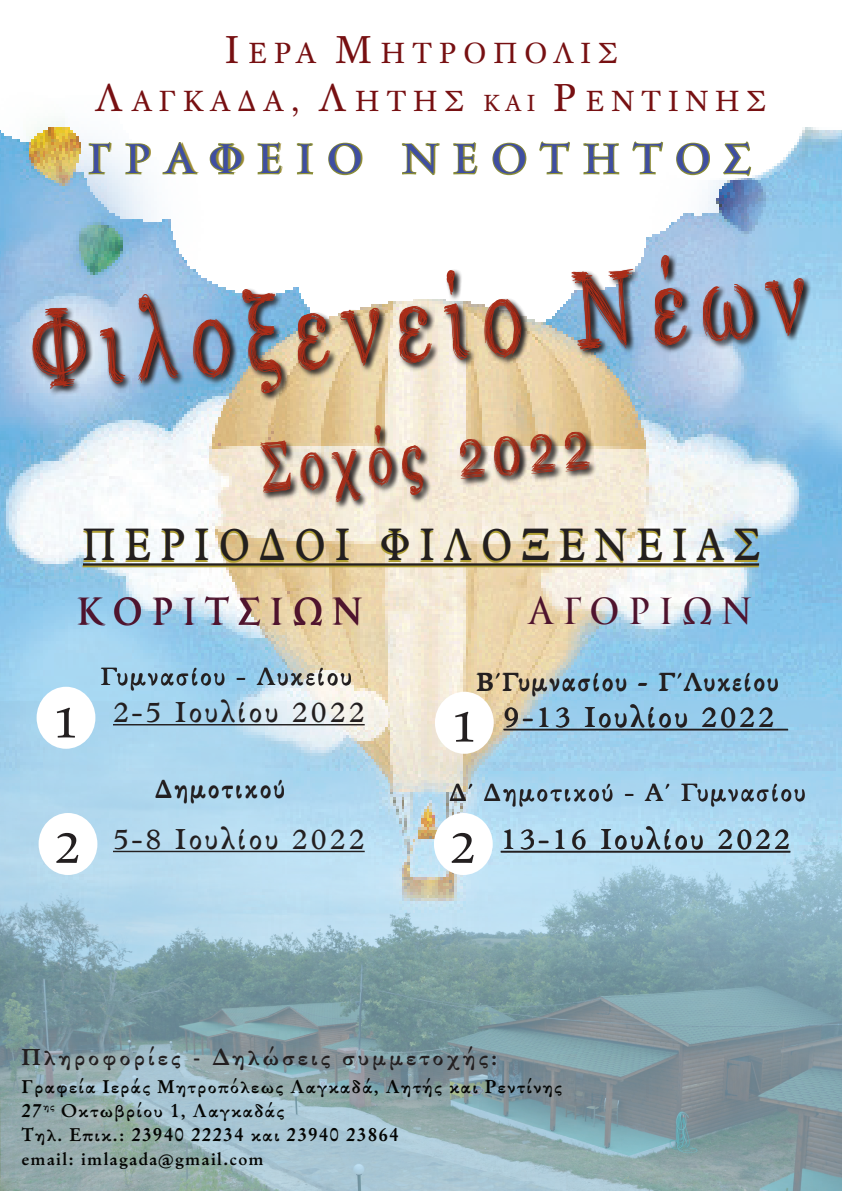
<style>
.page{position:relative;width:842px;height:1191px;background:#fff}
.page>*{position:absolute;margin:0;border:0;box-sizing:border-box;transform-origin:0 0}
.t1{font:109.6px "Aka Acid GR Roman Script";color:#ab2d18;scale:.73 1}
.t2{font:68.5px "Aka Acid GR Roman Script";color:#ab2d18;scale:.73 1}
.t3{font:53px "SBL Greek";color:#231f20}
.t4{font:45.6px "Orthos";letter-spacing:.26em;color:#231f20;scale:.83 1}
.t5{font:40px "PF Monumenta Pro";letter-spacing:.32em;color:#3f4ea1}
.t6{font:36.6px "PF Monumenta Pro";letter-spacing:.25em;color:#4f142e;scale:.9 1}
.t7{font:30px "SBL Greek";letter-spacing:.25em;color:#771012}
.t8{font:29px "Orthos";letter-spacing:.1em;color:#231f20}
.t9{font:25px "Orthos";letter-spacing:.09em;color:#231f20}
.t10{font:700 25px "Alfios";letter-spacing:.1em;color:#231f20}
.t11{font:700 20px "Alfios";letter-spacing:.05em;color:#040503}
.s1{font-size:40px}
.s2{font-size:24px}
</style>
<div class="page">
<img style="left:0;top:121px;width:842px;height:580px">
<img style="left:0;top:701px;width:842px;height:490px">
<hr style="left:83px;top:565px;width:676px;height:2px;background:#af9f32">
<div style="left:435px;top:691px;width:59px;height:62px;background:#fff;border-radius:50%"></div>
<div style="left:37px;top:686px;width:58px;height:62px;background:#fff;border-radius:50%"></div>
<div style="left:434px;top:813px;width:59px;height:62px;background:#fff;border-radius:50%"></div>
<div style="left:39px;top:813px;width:58px;height:62px;background:#fff;border-radius:50%"></div>
<hr style="left:503px;top:728px;width:285px;height:2px;background:#231f20">
<hr style="left:113px;top:724px;width:252px;height:1px;background:#231f20">
<hr style="left:501px;top:850px;width:289px;height:2px;background:#231f20">
<hr style="left:113px;top:850px;width:252px;height:2px;background:#231f20">
<svg style="left:88px;top:140px;width:24px;height:35px"></svg>
<svg style="left:124px;top:142px;width:28px;height:33px"></svg>
<svg style="left:161px;top:140px;width:37px;height:35px"></svg>
<svg style="left:208px;top:142px;width:36px;height:33px"></svg>
<svg style="left:257px;top:140px;width:26px;height:35px"></svg>
<svg style="left:296px;top:142px;width:18px;height:33px"></svg>
<svg style="left:327px;top:141px;width:36px;height:35px"></svg>
<svg style="left:401px;top:142px;width:39px;height:34px"></svg>
<svg style="left:452px;top:140px;width:27px;height:35px"></svg>
<svg style="left:491px;top:141px;width:36px;height:35px"></svg>
<svg style="left:538px;top:139px;width:34px;height:36px"></svg>
<svg style="left:582px;top:127px;width:38px;height:48px"></svg>
<svg style="left:631px;top:139px;width:34px;height:36px"></svg>
<svg style="left:675px;top:141px;width:36px;height:35px"></svg>
<svg style="left:722px;top:139px;width:31px;height:39px"></svg>
<div style="left:30px;top:257px;width:781px;height:254px;background:#231f20;opacity:.9"></div>
<hr style="left:83px;top:563px;width:676px;height:2px;background:#231f20">
<p class="t7" style="left:226px;top:33px;width:393px"><span class="s1">Ι</span>ΕΡΑ <span class="s1">Μ</span>ΗΤΡΟΠΟΛΙΣ</p>
<p class="t7" style="left:96px;top:81px;width:671px"><span class="s1">Λ</span>ΑΓΚΑΔΑ, <span class="s1">Λ</span>ΗΤΗΣ <span class="s2">ΚΑΙ</span> <span class="s1">Ρ</span>ΕΝΤΙΝΗΣ</p>
<p class="t5" style="left:87px;top:134px;width:665px">ΓΡΑΦΕΙΟ ΝΕΟΤΗΤΟΣ</p>
<p class="t1" style="left:24px;top:293px;width:1057px;rotate:-4deg">Φιλοξενείο Νέων</p>
<p class="t2" style="left:258px;top:432px;width:445px;rotate:-4deg">Σοχός 2022</p>
<p class="t4" style="left:83px;top:519px;width:816px">ΠΕΡΙΟΔΟΙ ΦΙΛΟΞΕΝΕΙΑΣ</p>
<p class="t6" style="left:76px;top:588px;width:320px">ΚΟΡΙΤΣΙΩΝ</p>
<p class="t6" style="left:528px;top:588px;width:251px">ΑΓΟΡΙΩΝ</p>
<p class="t9" style="left:101px;top:662px;width:252px">Γυμνασίου - Λυκείου</p>
<p class="t9" style="left:477px;top:668px;width:303px">Β΄Γυμνασίου - Γ΄Λυκείου</p>
<p class="t8" style="left:113px;top:696px;width:253px">2-5 Ιουλίου 2022</p>
<p class="t8" style="left:504px;top:701px;width:272px">9-13 Ιουλίου 2022</p>
<p class="t3" style="left:53px;top:684px;width:28px">1</p>
<p class="t3" style="left:451px;top:688px;width:28px">1</p>
<p class="t9" style="left:156px;top:775px;width:131px">Δημοτικού</p>
<p class="t9" style="left:450px;top:778px;width:357px">Δ΄ Δημοτικού - Α΄ Γυμνασίου</p>
<p class="t8" style="left:113px;top:823px;width:253px">5-8 Ιουλίου 2022</p>
<p class="t8" style="left:501px;top:823px;width:291px">13-16 Ιουλίου 2022</p>
<p class="t3" style="left:55px;top:810px;width:28px">2</p>
<p class="t3" style="left:450px;top:810px;width:28px">2</p>
<p class="t10" style="left:22px;top:1044px;width:478px">Πληροφορίες - Δηλώσεις συμμετοχής:</p>
<p class="t11" style="left:22px;top:1076px;width:542px">Γραφεία Ιεράς Μητροπόλεως Λαγκαδά, Λητής και Ρεντίνης</p>
<p class="t11" style="left:22px;top:1100px;width:264px">27<sup>ης</sup> Οκτωβρίου 1, Λαγκαδάς</p>
<p class="t11" style="left:22px;top:1124px;width:379px">Tηλ. Επικ.: 23940 22234 και 23940 23864</p>
<p class="t11" style="left:22px;top:1148px;width:244px">email: imlagada@gmail.com</p>
</div>
